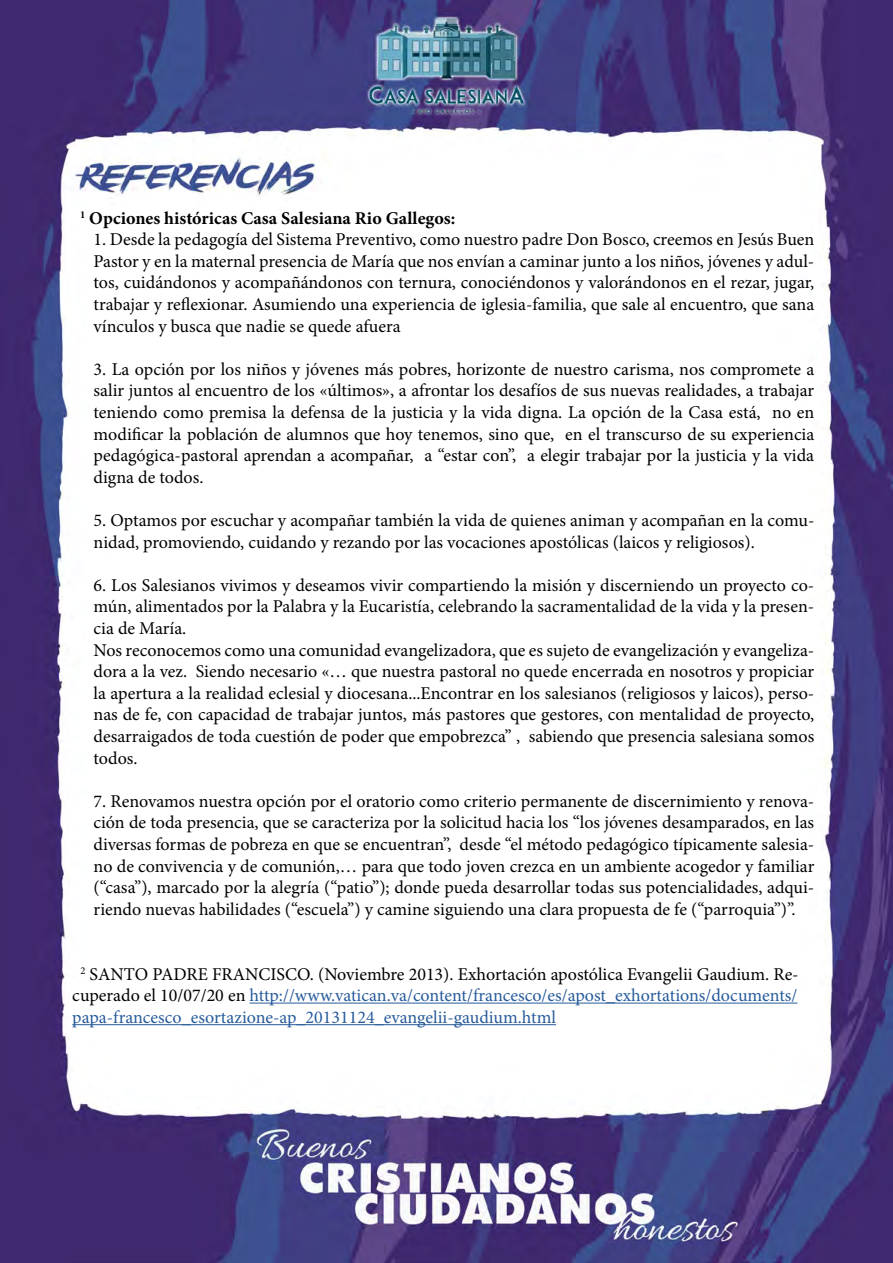
<style>
.page{position:relative;width:893px;height:1263px;background:#fff}
.page>*{position:absolute;margin:0;border:0;box-sizing:border-box;transform-origin:0 0}
.t1{font:18px/21.6px "Minion Pro";color:#000;text-align:justify}
.t2{font:18px/21.6px "Minion Pro";color:#275b9b;text-align:justify}
.t3{font:700 18px "Minion Pro";color:#000}
.s1{color:#000}
</style>
<div class="page">
<img style="left:0;top:0;width:893px;height:1263px">
<hr style="left:250px;top:1003px;width:547px;height:1px;background:#275b9b">
<hr style="left:72px;top:1024px;width:484px;height:1px;background:#275b9b">
<p class="t3" style="left:80px;top:205px;width:377px"><sup>1</sup> Opciones históricas Casa Salesiana Rio Gallegos:</p>
<p class="t1" style="left:94px;top:229px;width:722px">1. Desde la pedagogía del Sistema Preventivo, como nuestro padre Don Bosco, creemos en Jesús Buen Pastor y en la maternal presencia de María que nos envían a caminar junto a los niños, jóvenes y adul&shy;tos, cuidándonos y acompañándonos con ternura, conociéndonos y valorándonos en el rezar, jugar, trabajar y reflexionar. Asumiendo una experiencia de iglesia-familia, que sale al encuentro, que sana vínculos y busca que nadie se quede afuera</p>
<p class="t1" style="left:94px;top:358px;width:722px">3. La opción por los niños y jóvenes más pobres, horizonte de nuestro carisma, nos compromete a salir juntos al encuentro de los «últimos», a afrontar los desafíos de sus nuevas realidades, a trabajar teniendo como premisa la defensa de la justicia y la vida digna. La opción de la Casa está, no en modificar la población de alumnos que hoy tenemos, sino que, en el transcurso de su experiencia pedagógica-pastoral aprendan a acompañar, a “estar con”, a elegir trabajar por la justicia y la vida digna de todos.</p>
<p class="t1" style="left:94px;top:509px;width:722px">5. Optamos por escuchar y acompañar también la vida de quienes animan y acompañan en la comu&shy;nidad, promoviendo, cuidando y rezando por las vocaciones apostólicas (laicos y religiosos).</p>
<p class="t1" style="left:94px;top:574px;width:722px;text-align:left">6. Los Salesianos vivimos y deseamos vivir compartiendo la misión y discerniendo un proyecto co&shy;mún, alimentados por la Palabra y la Eucaristía, celebrando la sacramentalidad de la vida y la presen&shy;cia de María.<br>Nos reconocemos como una comunidad evangelizadora, que es sujeto de evangelización y evangeliza&shy;dora a la vez. Siendo necesario «… que nuestra pastoral no quede encerrada en nosotros y propiciar la apertura a la realidad eclesial y diocesana...Encontrar en los salesianos (religiosos y laicos), perso&shy;nas de fe, con capacidad de trabajar juntos, más pastores que gestores, con mentalidad de proyecto, desarraigados de toda cuestión de poder que empobrezca” , sabiendo que presencia salesiana somos todos.</p>
<p class="t1" style="left:94px;top:790px;width:722px">7. Renovamos nuestra opción por el oratorio como criterio permanente de discernimiento y renova&shy;ción de toda presencia, que se caracteriza por la solicitud hacia los “los jóvenes desamparados, en las diversas formas de pobreza en que se encuentran”, desde “el método pedagógico típicamente salesia&shy;no de convivencia y de comunión,… para que todo joven crezca en un ambiente acogedor y familiar (“casa”), marcado por la alegría (“patio”); donde pueda desarrollar todas sus potencialidades, adqui&shy;riendo nuevas habilidades (“escuela”) y camine siguiendo una clara propuesta de fe (“parroquia”)”.</p>
<p class="t2" style="left:72px;top:963px;width:728px;text-indent:8px"><sup>2</sup> <span class="s1">SANTO PADRE FRANCISCO. (Noviembre 2013). Exhortación apostólica Evangelii Gaudium. Re&shy;cuperado el 10/07/20 en</span> http://www.vatican.va/content/francesco/es/apost_exhortations/documents/ papa-francesco_esortazione-ap_20131124_evangelii-gaudium.html</p>
</div>
